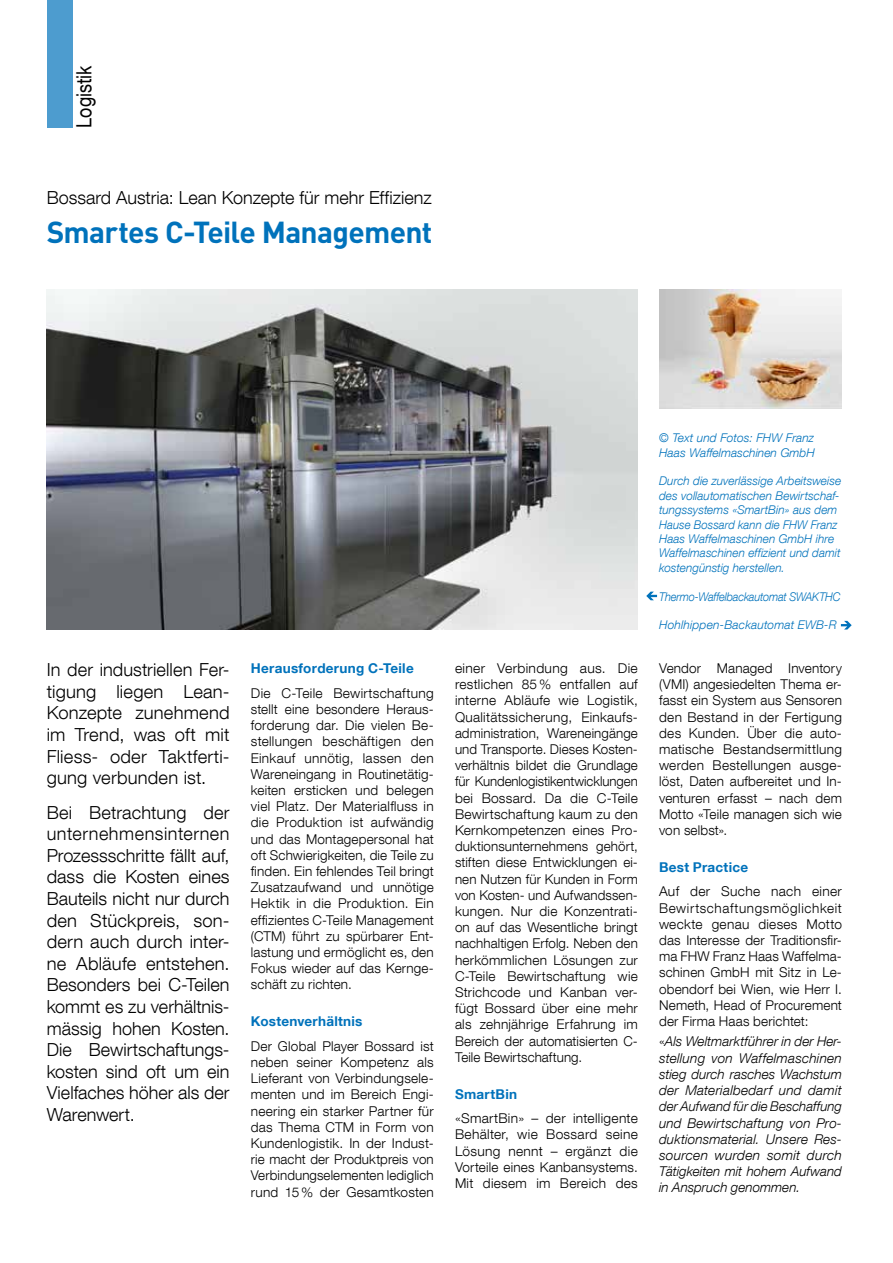
<style>
.page{position:relative;width:893px;height:1263px;background:#fff}
.page>*{position:absolute;margin:0;border:0;box-sizing:border-box;transform-origin:0 0}
.t1{font:700 30px "DINOT";letter-spacing:-.025em;color:#0072bb}
.t2{font:21px "Helvetica Neue LT Com";color:#000;scale:.85 1}
.t3{font:300 18px/21.6px "Helvetica Neue LT Com";color:#000;text-align:justify}
.t4{font:300 13.5px/16.2px "Helvetica Neue LT Com";letter-spacing:.01em;color:#000;text-align:justify}
.t5{font:italic 300 13.5px/16.2px "Helvetica Neue LT Com";color:#000;text-align:justify}
.t6{font:700 13.5px "Helvetica Neue LT Com";letter-spacing:.02em;color:#0072bb}
.t7{font:italic 300 12px/14.4px "Helvetica Neue LT Com";color:#0072bb}
.t8{font:italic 300 12px "Helvetica Neue LT Com";letter-spacing:-.02em;color:#0072bb;scale:.92 1}
.s1{font-style:normal}
</style>
<div class="page">
<div style="left:47px;top:0;width:25px;height:128px;background:#4d9ccf"></div>
<img style="left:47px;top:289px;width:591px;height:340px">
<img style="left:659px;top:289px;width:183px;height:119px">
<svg style="left:646px;top:592px;width:11px;height:8px"></svg>
<svg style="left:841px;top:621px;width:11px;height:8px"></svg>
<h2 class="t2" style="left:71px;top:128px;width:75px;rotate:-90deg">Logistik</h2>
<h3 class="t3" style="left:47px;top:187px;width:386px">Bossard Austria: Lean Konzepte für mehr Effizienz</h3>
<h1 class="t1" style="left:47px;top:211px;width:387px">Smartes C-Teile Management</h1>
<h3 class="t3" style="left:47px;top:659px;width:184px">In der industriellen Fer&shy;tigung liegen Lean-Konzepte zunehmend im Trend, was oft mit Fliess- oder Taktferti&shy;gung verbunden ist.</h3>
<p class="t3" style="left:47px;top:801px;width:184px">Bei Betrachtung der unternehmensinternen Prozessschritte fällt auf, dass die Kosten eines Bauteils nicht nur durch den Stückpreis, son&shy;dern auch durch inter&shy;ne Abläufe entstehen.<br>Besonders bei C-Teilen kommt es zu verhältnis&shy;mässig hohen Kosten.<br>Die Bewirtschaftungs&shy;kosten sind oft um ein Vielfaches höher als der Warenwert.</p>
<p class="t6" style="left:251px;top:660px;width:164px">Herausforderung C-Teile</p>
<p class="t4" style="left:251px;top:684px;width:184px">Die C-Teile Bewirtschaftung stellt eine besondere Heraus&shy;forderung dar. Die vielen Be&shy;stellungen beschäftigen den Einkauf unnötig, lassen den Wareneingang in Routinetätig&shy;keiten ersticken und belegen viel Platz. Der Materialfluss in die Produktion ist aufwändig und das Montagepersonal hat oft Schwierigkeiten, die Teile zu finden. Ein fehlendes Teil bringt Zusatzaufwand und unnötige Hektik in die Produktion. Ein effizientes C-Teile Management (CTM) führt zu spürbarer Ent&shy;lastung und ermöglicht es, den Fokus wieder auf das Kernge&shy;schäft zu richten.</p>
<p class="t6" style="left:251px;top:1013px;width:113px">Kostenverhältnis</p>
<p class="t4" style="left:251px;top:1037px;width:184px">Der Global Player Bossard ist neben seiner Kompetenz als Lieferant von Verbindungsele&shy;menten und im Bereich Engi&shy;neering ein starker Partner für das Thema CTM in Form von Kundenlogistik. In der Indust&shy;rie macht der Produktpreis von Verbindungselementen lediglich rund 15% der Gesamtkosten</p>
<p class="t4" style="left:455px;top:660px;width:184px">einer Verbindung aus. Die restlichen 85% entfallen auf interne Abläufe wie Logistik, Qualitätssicherung, Einkaufs&shy;administration, Wareneingänge und Transporte. Dieses Kosten&shy;verhältnis bildet die Grundlage für Kundenlogistikentwicklungen bei Bossard. Da die C-Teile Bewirtschaftung kaum zu den Kernkompetenzen eines Pro&shy;duktionsunternehmens gehört, stiften diese Entwicklungen ei&shy;nen Nutzen für Kunden in Form von Kosten- und Aufwandssen&shy;kungen. Nur die Konzentrati&shy;on auf das Wesentliche bringt nachhaltigen Erfolg. Neben den herkömmlichen Lösungen zur C-Teile Bewirtschaftung wie Strichcode und Kanban ver&shy;fügt Bossard über eine mehr als zehnjährige Erfahrung im Bereich der automatisierten C-Teile Bewirtschaftung.</p>
<p class="t6" style="left:455px;top:1085px;width:64px">SmartBin</p>
<p class="t4" style="left:455px;top:1110px;width:184px">«SmartBin» – der intelligente Behälter, wie Bossard seine Lösung nennt – ergänzt die Vorteile eines Kanbansystems.<br>Mit diesem im Bereich des</p>
<p class="t7" style="left:659px;top:430px;width:157px"><span class="s1">©</span> Text und Fotos: FHW Franz<br>Haas Waffelmaschinen GmbH</p>
<p class="t7" style="left:659px;top:474px;width:184px">Durch die zuverlässige Arbeitsweise des vollautomatischen Bewirtschaf&shy;tungssystems «SmartBin» aus dem Hause Bossard kann die FHW Franz Haas Waffelmaschinen GmbH ihre Waffelmaschinen effizient und damit kostengünstig herstellen.</p>
<p class="t8" style="left:659px;top:589px;width:199px">Thermo-Waffelbackautomat SWAKTHC</p>
<p class="t7" style="left:659px;top:618px;width:179px">Hohlhippen-Backautomat EWB-R</p>
<p class="t4" style="left:659px;top:660px;width:184px">Vendor Managed Inventory (VMI) angesiedelten Thema er&shy;fasst ein System aus Sensoren den Bestand in der Fertigung des Kunden. Über die auto&shy;matische Bestandsermittlung werden Bestellungen ausge&shy;löst, Daten aufbereitet und In&shy;venturen erfasst – nach dem Motto «Teile managen sich wie von selbst».</p>
<p class="t6" style="left:659px;top:858px;width:91px">Best Practice</p>
<p class="t4" style="left:659px;top:883px;width:184px">Auf der Suche nach einer Bewirtschaftungsmöglichkeit weckte genau dieses Motto das Interesse der Traditionsfir&shy;ma FHW Franz Haas Waffelma&shy;schinen GmbH mit Sitz in Le&shy;obendorf bei Wien, wie Herr I.<br>Nemeth, Head of Procurement der Firma Haas berichtet:</p>
<p class="t5" style="left:659px;top:1033px;width:184px"><span class="s1">«</span>Als Weltmarktführer in der Her&shy;stellung von Waffelmaschinen stieg durch rasches Wachstum der Materialbedarf und damit der Aufwand für die Beschaffung und Bewirtschaftung von Pro&shy;duktionsmaterial. Unsere Res&shy;sourcen wurden somit durch Tätigkeiten mit hohem Aufwand in Anspruch genommen.</p>
</div>
